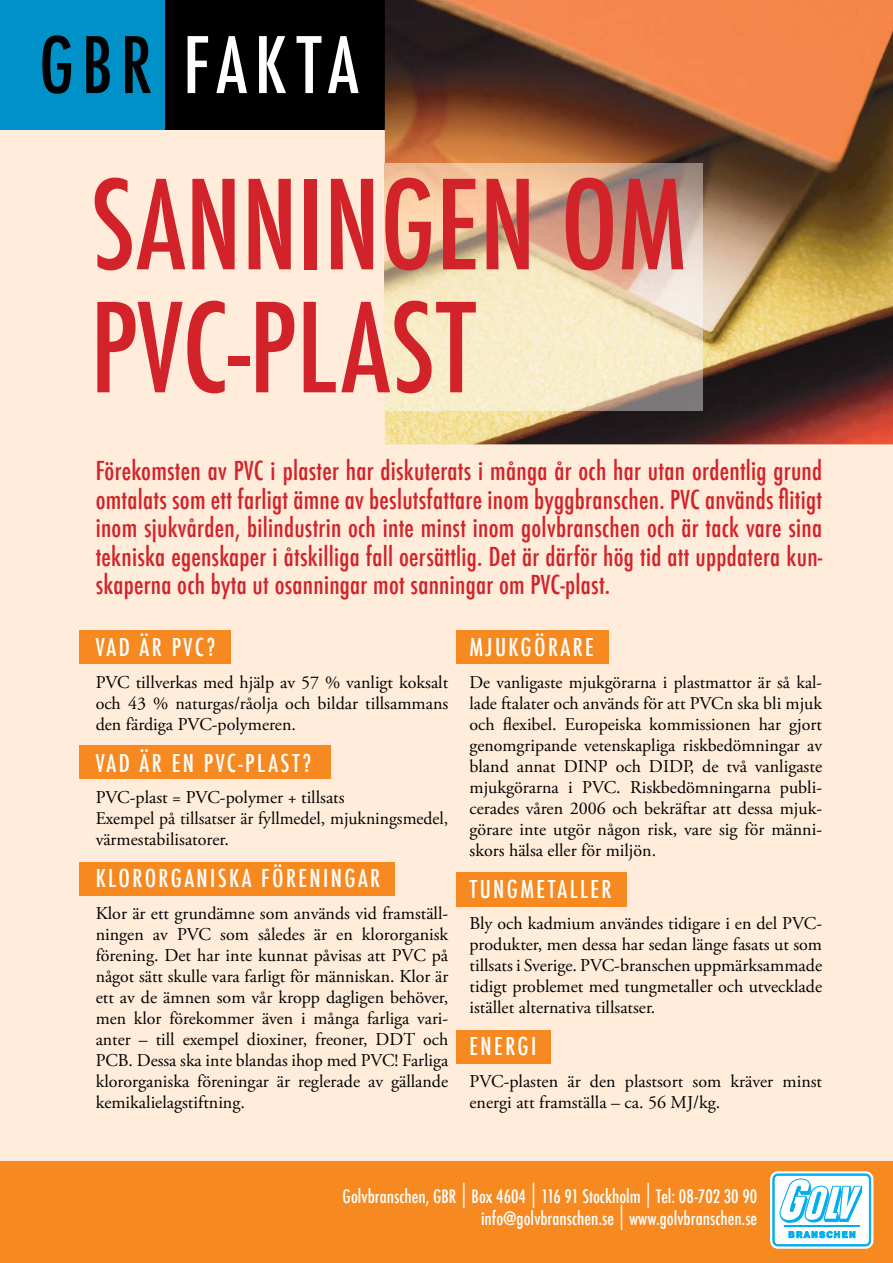
<style>
.page{position:relative;width:893px;height:1263px;background:#fff}
.page>*{position:absolute;margin:0;border:0;box-sizing:border-box;transform-origin:0 0}
.t1{font:500 condensed 120px/123px "Futura";color:#d2232a}
.t2{font:500 condensed 75.6px "Futura";letter-spacing:.1em;color:#fff}
.t3{font:500 condensed 25.5px/28.5px "Futura";letter-spacing:.01em;color:#d2232a;text-align:justify}
.t4{font:500 condensed 24px "Futura";letter-spacing:.1em;color:#fff}
.t5{font:18px/21px "Adobe Garamond Pro";color:#000;text-align:justify}
.t6{font:500 condensed 18px/22.5px "Futura";color:#fff;text-align:right}
.s1{color:#000}
.s2{font-size:27px}
</style>
<div class="page">
<div style="left:0;top:0;width:893px;height:1203px;background:#ffecda"></div>
<div style="left:0;top:0;width:384px;height:130px;background:#0091c9"></div>
<div style="left:80px;top:630px;width:151px;height:34px;background:#f6891f"></div>
<div style="left:456px;top:630px;width:153px;height:34px;background:#f6891f"></div>
<div style="left:456px;top:1030px;width:95px;height:34px;background:#f6891f"></div>
<div style="left:456px;top:873px;width:171px;height:34px;background:#f6891f"></div>
<div style="left:456px;top:872px;width:171px;height:34px;background:#f6891f"></div>
<div style="left:80px;top:745px;width:247px;height:34px;background:#f6891f"></div>
<div style="left:80px;top:862px;width:315px;height:34px;background:#f6891f"></div>
<div style="left:0;top:1161px;width:893px;height:102px;background:#f6891f"></div>
<div style="left:166px;top:0;width:243px;height:130px;background:#000"></div>
<img style="left:385px;top:0;width:508px;height:444px">
<img style="left:385px;top:163px;width:318px;height:247px">
<div style="left:770px;top:1171px;width:103px;height:78px;border:6px solid #fff;border-radius:5px"></div>
<svg style="left:773px;top:1174px;width:98px;height:72px;background:#bce9fa"></svg>
<div style="left:774px;top:1175px;width:95px;height:70px;border:1px solid #00aeef;border-radius:4px"></div>
<div style="left:773px;top:1174px;width:98px;height:72px;border:1px solid #00aeef;border-radius:5px"></div>
<h2 class="t2" style="left:39px;top:19px;width:321px"><span class="s1">GBR</span> FAKTA</h2>
<h1 class="t1" style="left:90px;top:162px;width:597px">SANNINGEN OM<br>PVC-PLAST</h1>
<p class="t3" style="left:96px;top:456px;width:728px">Förekomsten av PVC i plaster har diskuterats i många år och har utan ordentlig grund omtalats som ett farligt ämne av beslutsfattare inom byggbranschen. PVC används flitigt inom sjukvården, bilindustrin och inte minst inom golvbranschen och är tack vare sina tekniska egenskaper i åtskilliga fall oersättlig. Det är därför hög tid att uppdatera kun&shy;skaperna och byta ut osanningar mot sanningar om PVC-plast.</p>
<h3 class="t4" style="left:96px;top:633px;width:121px">VAD ÄR PVC?</h3>
<p class="t5" style="left:96px;top:673px;width:354px">PVC tillverkas med hjälp av 57 % vanligt koksalt och 43 % naturgas/råolja och bildar tillsammans den färdiga PVC-polymeren.</p>
<h3 class="t4" style="left:96px;top:748px;width:217px">VAD ÄR EN PVC-PLAST?</h3>
<p class="t5" style="left:96px;top:789px;width:354px;text-align:left">PVC-plast = PVC-polymer + tillsats<br>Exempel på tillsatser är fyllmedel, mjukningsmedel, värmestabilisatorer.</p>
<h3 class="t4" style="left:96px;top:864px;width:286px">KLORORGANISKA FÖRENINGAR</h3>
<p class="t5" style="left:96px;top:904px;width:354px">Klor är ett grundämne som används vid framställ&shy;ningen av PVC som således är en klororganisk förening. Det har inte kunnat påvisas att PVC på något sätt skulle vara farligt för människan. Klor är ett av de ämnen som vår kropp dagligen behöver, men klor förekommer även i många farliga vari&shy;anter – till exempel dioxiner, freoner, DDT och PCB. Dessa ska inte blandas ihop med PVC! Farliga klororganiska föreningar är reglerade av gällande kemikalielagstiftning.</p>
<h3 class="t4" style="left:469px;top:633px;width:126px">MJUKGÖRARE</h3>
<p class="t5" style="left:469px;top:673px;width:354px">De vanligaste mjukgörarna i plastmattor är så kal&shy;lade ftalater och används för att PVCn ska bli mjuk och flexibel. Europeiska kommissionen har gjort genomgripande vetenskapliga riskbedömningar av bland annat DINP och DIDP, de två vanligaste mjukgörarna i PVC. Riskbedömningarna publi&shy;cerades våren 2006 och bekräftar att dessa mjuk&shy;görare inte utgör någon risk, vare sig för männi&shy;skors hälsa eller för miljön.</p>
<h3 class="t4" style="left:469px;top:874px;width:144px">TUNGMETALLER</h3>
<p class="t5" style="left:469px;top:915px;width:354px">Bly och kadmium användes tidigare i en del PVC&shy;produkter, men dessa har sedan länge fasats ut som tillsats i Sverige. PVC-branschen uppmärksammade tidigt problemet med tungmetaller och utvecklade istället alternativa tillsatser.</p>
<h3 class="t4" style="left:469px;top:1032px;width:68px">ENERGI</h3>
<p class="t5" style="left:469px;top:1072px;width:354px">PVC-plasten är den plastsort som kräver minst energi att framställa – ca. 56 MJ/kg.</p>
<p class="t6" style="left:343px;top:1185px;width:416px">Golvbranschen, GBR <span class="s2">|</span> Box 4604 <span class="s2">|</span> 116 91 Stockholm <span class="s2">|</span> Tel: 08-702 30 90 info@golvbranschen.se <span class="s2">|</span> www.golvbranschen.se</p>
</div>
